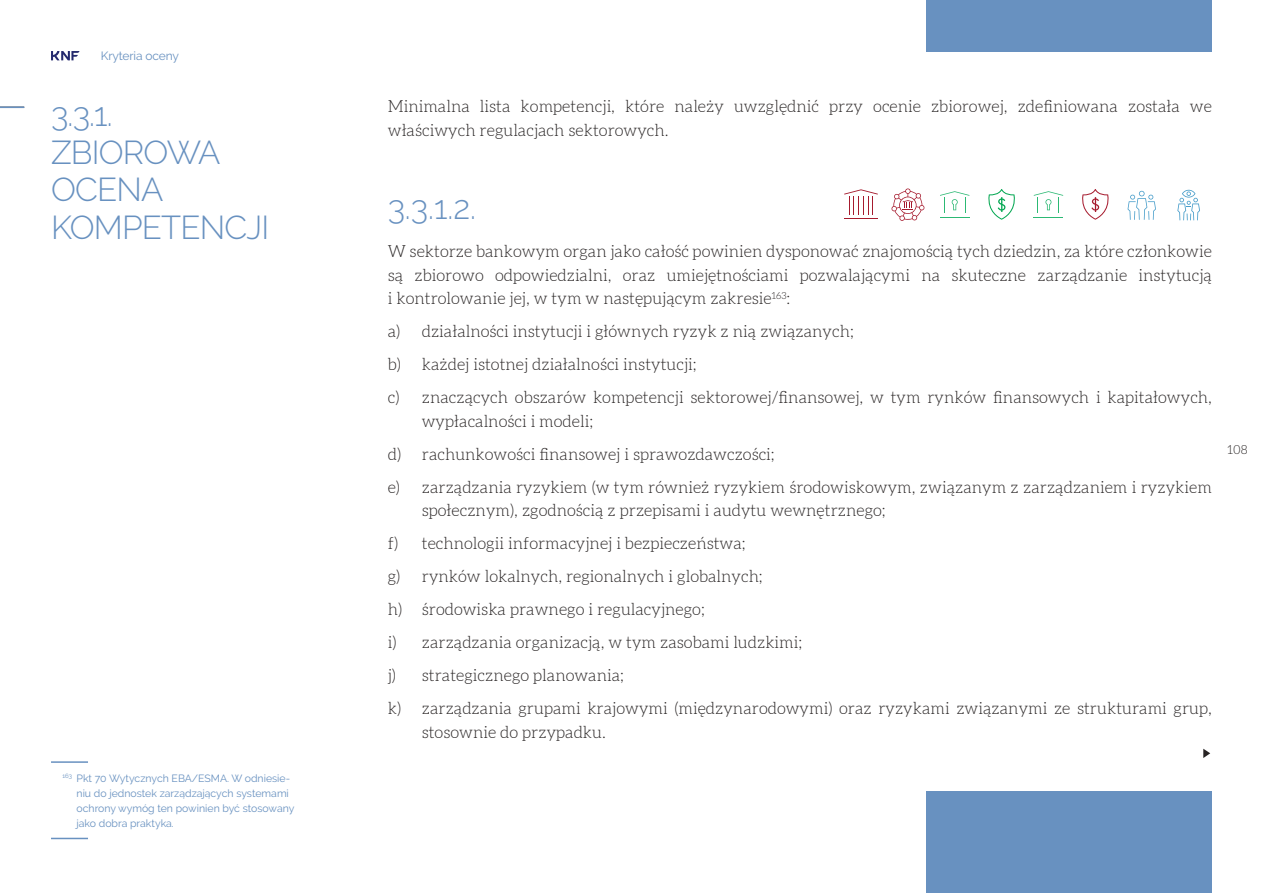
<style>
.page{position:relative;width:1263px;height:893px;background:#fff}
.page>*{position:absolute;margin:0;border:0;box-sizing:border-box;transform-origin:0 0}
.t1{font:300 33px/37.5px "Raleway";letter-spacing:-.025em;color:#6891c0}
.t2{font:300 16.5px/33px "Aleo";color:#282424}
.t3{font:300 12.45px "Aleo";color:#282424}
.t4{font:12px "Raleway";letter-spacing:-.01em;color:#6891c0}
.t5{font:10.5px/15px "Raleway";color:#6891c0}
</style>
<div class="page">
<div style="left:926px;top:792px;width:286px;height:101px;background:#6891c0"></div>
<div style="left:926px;top:0;width:286px;height:51px;background:#6891c0"></div>
<hr style="left:51px;top:838px;width:37px;height:1px;background:#6891c0">
<hr style="left:51px;top:761px;width:37px;height:2px;background:#6891c0">
<svg style="left:0;top:107px;width:24px;height:1px"></svg>
<svg style="left:1082px;top:189px;width:27px;height:31px"></svg>
<svg style="left:1034px;top:191px;width:29px;height:27px"></svg>
<svg style="left:988px;top:189px;width:27px;height:31px"></svg>
<svg style="left:940px;top:191px;width:29px;height:27px"></svg>
<svg style="left:891px;top:188px;width:33px;height:33px"></svg>
<svg style="left:844px;top:189px;width:34px;height:25px"></svg>
<hr style="left:844px;top:218px;width:34px;height:1px;background:#a61b2e">
<svg style="left:1203px;top:749px;width:7px;height:9px"></svg>
<svg style="left:1177px;top:190px;width:23px;height:30px"></svg>
<svg style="left:1127px;top:191px;width:29px;height:29px"></svg>
<svg style="left:51px;top:51px;width:28px;height:9px"></svg>
<p class="t4" style="left:101px;top:49px;width:80px">Kryteria oceny</p>
<h1 class="t1" style="left:51px;top:96px;width:220px">3.3.1.<br>ZBIOROWA<br>OCENA<br>KOMPETENCJI</h1>
<p class="t2" style="left:388px;top:96px;width:826px;line-height:23.4px">Minimalna lista kompetencji, które należy uwzględnić przy ocenie zbiorowej, zdefiniowana została we właściwych regulacjach sektorowych.</p>
<p class="t2" style="left:388px;top:241px;width:826px;line-height:23.4px;text-align:justify">W sektorze bankowym organ jako całość powinien dysponować znajomością tych dziedzin, za które członkowie są zbiorowo odpowiedzialni, oraz umiejętnościami pozwalającymi na skuteczne zarządzanie instytucją i kontrolowanie jej, w tym w następującym zakresie<sup>163</sup>:</p>
<p class="t2" style="left:388px;top:316px;width:826px">a) działalności instytucji i głównych ryzyk z nią związanych;<br>b) każdej istotnej działalności instytucji;<br>c) znaczących obszarów kompetencji sektorowej/finansowej, w tym rynków finansowych i kapitałowych,</p>
<p class="t2" style="left:388px;top:406px;width:826px;text-indent:34px">wypłacalności i modeli;<br>d) rachunkowości finansowej i sprawozdawczości;<br>e) zarządzania ryzykiem (w tym również ryzykiem środowiskowym, związanym z zarządzaniem i ryzykiem</p>
<p class="t2" style="left:388px;top:495px;width:826px;text-indent:34px">społecznym), zgodnością z przepisami i audytu wewnętrznego;<br>f) technologii informacyjnej i bezpieczeństwa;<br>g) rynków lokalnych, regionalnych i globalnych;<br>h) środowiska prawnego i regulacyjnego;<br>i) zarządzania organizacją, w tym zasobami ludzkimi;<br>j) strategicznego planowania;<br>k) zarządzania grupami krajowymi (międzynarodowymi) oraz ryzykami związanymi ze strukturami grup,</p>
<p class="t2" style="left:422px;top:717px;width:186px">stosownie do przypadku.</p>
<p class="t5" style="left:77px;top:771px;width:219px;text-indent:-14px"><sup>163</sup> Pkt 70 Wytycznych EBA/ESMA. W odniesie&shy;niu do jednostek zarządzających systemami ochrony wymóg ten powinien być stosowany jako dobra praktyka.</p>
<h1 class="t1" style="left:388px;top:188px;width:90px">3.3.1.2.</h1>
<p class="t3" style="left:1227px;top:443px;width:22px">108</p>
</div>
